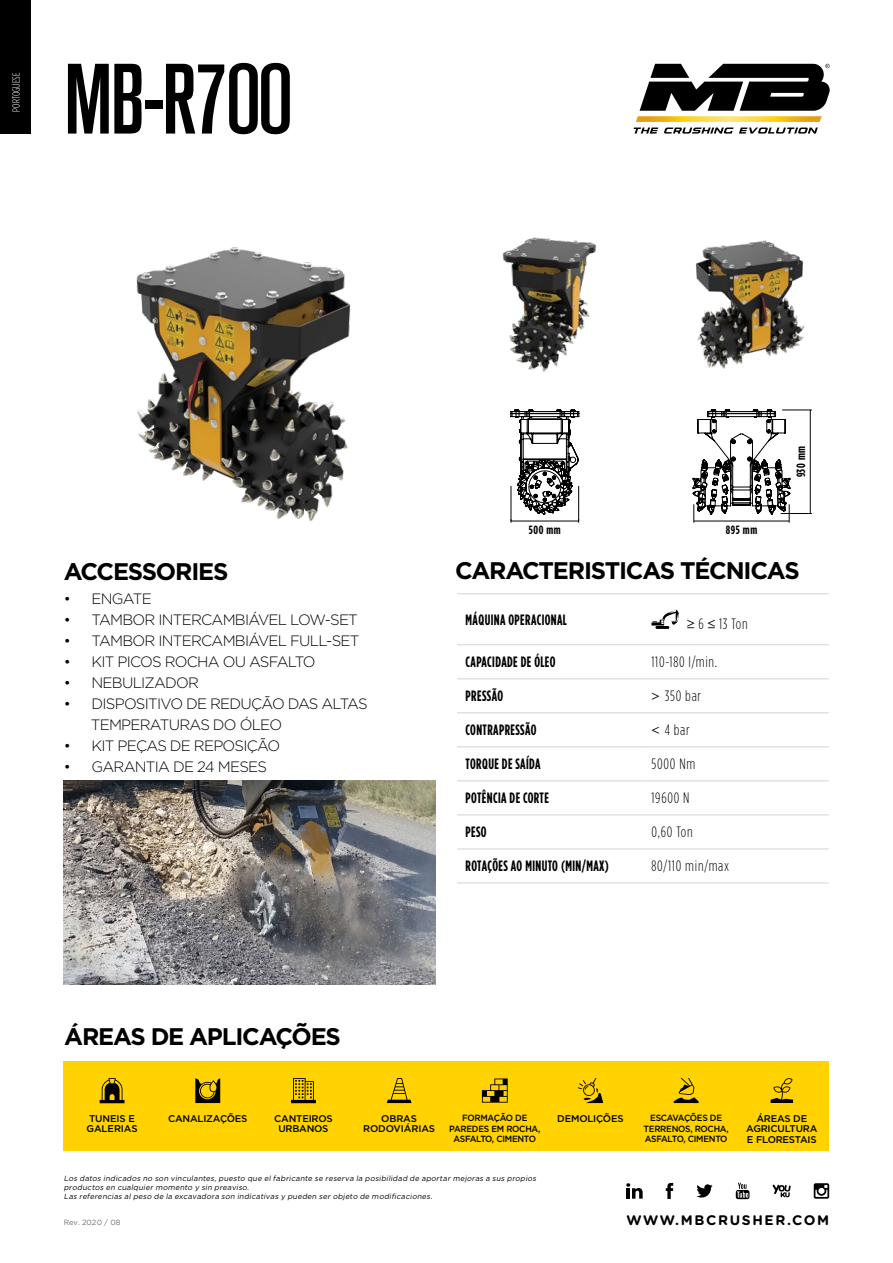
<style>
.page{position:relative;width:893px;height:1263px;background:#fff}
.page>*{position:absolute;margin:0;border:0;box-sizing:border-box;transform-origin:0 0}
.Paragrafo_base{font:500 condensed 98.85px "Akzidenz Grotesk BQ";letter-spacing:-.03em;color:#000}
.titolo_nero_17pt_bol{font:700 24px "Gotham";letter-spacing:-.05em;color:#000}
.t1{font:300 15px/21px "Gotham";letter-spacing:-.05em;color:#000}
.Paragrafo_base-2{font:700 15px "Gotham Condensed";letter-spacing:.03em;color:#000;scale:.91 1}
.Paragrafo_base-3{font:300 15px "Gotham Condensed";letter-spacing:.05em;color:#000}
.t2{font:700 13.8px "Gotham Rounded";letter-spacing:.12em;color:#000}
.t3{font:700 12px "Gotham Condensed";letter-spacing:.05em;color:#000}
.t4{font:300 10.5px "Gotham Condensed";letter-spacing:.01em;color:#fff}
.t5{font:500 9.75px/10.5px "Gotham";letter-spacing:-.02em;color:#000;text-align:center}
.t6{font:500 9px/10.5px "Gotham";letter-spacing:-.03em;color:#000;text-align:center;scale:.95 1}
.t7{font:italic 7.5px/9px "Gotham";color:#000}
.t8{font:7.5px "Gotham";color:#6d6e71}
.s1{font-family:"Cent Goth WGL";font-weight:400;font-size:13.5px}
</style>
<div class="page">
<div style="left:64px;top:1061px;width:765px;height:89px;background:#ffd200"></div>
<div style="left:0;top:0;width:31px;height:134px;background:#000"></div>
<svg style="left:633px;top:128px;width:185px;height:6px"></svg>
<svg style="left:636px;top:64px;width:194px;height:58px"></svg>
<img style="left:136px;top:247px;width:215px;height:274px">
<img style="left:502px;top:237px;width:94px;height:135px">
<img style="left:695px;top:240px;width:110px;height:129px">
<svg style="left:693px;top:409px;width:119px;height:114px"></svg>
<svg style="left:511px;top:409px;width:68px;height:114px"></svg>
<img style="left:64px;top:781px;width:372px;height:204px">
<hr style="left:643px;top:644px;width:186px;height:1px;background:#d1d3d4">
<hr style="left:643px;top:678px;width:186px;height:1px;background:#d1d3d4">
<hr style="left:643px;top:712px;width:186px;height:1px;background:#d1d3d4">
<hr style="left:643px;top:746px;width:186px;height:1px;background:#d1d3d4">
<hr style="left:643px;top:780px;width:186px;height:1px;background:#d1d3d4">
<hr style="left:643px;top:814px;width:186px;height:1px;background:#d1d3d4">
<hr style="left:643px;top:848px;width:186px;height:1px;background:#d1d3d4">
<hr style="left:643px;top:882px;width:186px;height:1px;background:#d1d3d4">
<hr style="left:643px;top:593px;width:186px;height:1px;background:#d1d3d4">
<svg style="left:651px;top:610px;width:28px;height:19px"></svg>
<svg style="left:666px;top:1183px;width:7px;height:16px"></svg>
<svg style="left:772px;top:1184px;width:19px;height:13px"></svg>
<svg style="left:696px;top:1184px;width:17px;height:13px"></svg>
<svg style="left:626px;top:1183px;width:17px;height:16px"></svg>
<svg style="left:736px;top:1183px;width:13px;height:16px"></svg>
<svg style="left:814px;top:1183px;width:15px;height:16px"></svg>
<svg style="left:100px;top:1078px;width:25px;height:25px"></svg>
<svg style="left:195px;top:1078px;width:25px;height:25px"></svg>
<svg style="left:291px;top:1078px;width:25px;height:25px"></svg>
<svg style="left:387px;top:1078px;width:25px;height:25px"></svg>
<svg style="left:482px;top:1078px;width:26px;height:25px"></svg>
<svg style="left:578px;top:1078px;width:25px;height:25px"></svg>
<svg style="left:674px;top:1078px;width:25px;height:25px"></svg>
<svg style="left:771px;top:1078px;width:22px;height:25px"></svg>
<hr style="left:457px;top:644px;width:186px;height:1px;background:#d1d3d4">
<hr style="left:457px;top:678px;width:186px;height:1px;background:#d1d3d4">
<hr style="left:457px;top:712px;width:186px;height:1px;background:#d1d3d4">
<hr style="left:457px;top:746px;width:186px;height:1px;background:#d1d3d4">
<hr style="left:457px;top:780px;width:186px;height:1px;background:#d1d3d4">
<hr style="left:457px;top:814px;width:186px;height:1px;background:#d1d3d4">
<hr style="left:457px;top:848px;width:186px;height:1px;background:#d1d3d4">
<hr style="left:457px;top:882px;width:186px;height:1px;background:#d1d3d4">
<hr style="left:457px;top:593px;width:186px;height:1px;background:#d1d3d4">
<h3 class="t4" style="left:11px;top:112px;width:40px;rotate:-90deg">PORTOGUESE</h3>
<p class="Paragrafo_base" style="left:64px;top:43px;width:231px">MB-R700</p>
<p class="titolo_nero_17pt_bol" style="left:64px;top:555px;width:166px">ACCESSORIES</p>
<p class="t1" style="left:64px;top:587px;width:89px">• ENGATE</p>
<p class="t1" style="left:64px;top:608px;width:296px">• TAMBOR INTERCAMBIÁVEL LOW-SET</p>
<p class="t1" style="left:64px;top:629px;width:297px">• TAMBOR INTERCAMBIÁVEL FULL-SET</p>
<p class="t1" style="left:64px;top:650px;width:253px">• KIT PICOS ROCHA OU ASFALTO</p>
<p class="t1" style="left:64px;top:671px;width:137px">• NEBULIZADOR</p>
<p class="t1" style="left:91px;top:692px;width:278px;text-indent:-27px">• DISPOSITIVO DE REDUÇÃO DAS ALTAS<br>TEMPERATURAS DO ÓLEO</p>
<p class="t1" style="left:64px;top:734px;width:218px">• KIT PEÇAS DE REPOSIÇÃO</p>
<p class="t1" style="left:64px;top:755px;width:205px">• GARANTIA DE 24 MESES</p>
<h2 class="titolo_nero_17pt_bol" style="left:64px;top:1021px;width:278px">ÁREAS DE APLICAÇÕES</h2>
<p class="t3" style="left:529px;top:523px;width:34px">500 mm</p>
<p class="t3" style="left:726px;top:523px;width:33px">895 mm</p>
<p class="t3" style="left:794px;top:477px;width:33px;rotate:-90deg">930 mm</p>
<h2 class="titolo_nero_17pt_bol" style="left:455px;top:555px;width:346px">CARACTERISTICAS TÉCNICAS</h2>
<p class="Paragrafo_base-2" style="left:466px;top:611px;width:113px">MÁQUINA OPERACIONAL</p>
<p class="Paragrafo_base-2" style="left:466px;top:653px;width:100px">CAPACIDADE DE ÓLEO</p>
<p class="Paragrafo_base-2" style="left:466px;top:687px;width:43px">PRESSÃO</p>
<p class="Paragrafo_base-2" style="left:466px;top:721px;width:80px">CONTRAPRESSÃO</p>
<p class="Paragrafo_base-2" style="left:466px;top:755px;width:84px">TORQUE DE SAÍDA</p>
<p class="Paragrafo_base-2" style="left:466px;top:789px;width:93px">POTÊNCIA DE CORTE</p>
<p class="Paragrafo_base-2" style="left:466px;top:823px;width:25px">PESO</p>
<p class="Paragrafo_base-2" style="left:466px;top:857px;width:159px">ROTAÇÕES AO MINUTO (MIN/MAX)</p>
<p class="Paragrafo_base-3" style="left:687px;top:616px;width:62px"><span class="s1">≥</span> 6 <span class="s1">≤</span> 13 Ton</p>
<p class="Paragrafo_base-3" style="left:651px;top:654px;width:67px">110-180 l/min.</p>
<p class="Paragrafo_base-3" style="left:651px;top:688px;width:51px"><span class="s1">&gt;</span> 350 bar</p>
<p class="Paragrafo_base-3" style="left:651px;top:722px;width:40px"><span class="s1">&lt;</span> 4 bar</p>
<p class="Paragrafo_base-3" style="left:651px;top:756px;width:45px">5000 Nm</p>
<p class="Paragrafo_base-3" style="left:651px;top:790px;width:40px">19600 N</p>
<p class="Paragrafo_base-3" style="left:651px;top:824px;width:43px">0,60 Ton</p>
<p class="Paragrafo_base-3" style="left:651px;top:858px;width:79px">80/110 min/max</p>
<p class="t5" style="left:86px;top:1113px;width:53px;text-align:left">TUNEIS E<br>GALERIAS</p>
<p class="t5" style="left:168px;top:1113px;width:81px">CANALIZAÇÕES</p>
<p class="t5" style="left:274px;top:1113px;width:60px">CANTEIROS<br>URBANOS</p>
<p class="t5" style="left:363px;top:1113px;width:73px">OBRAS<br>RODOVIÁRIAS</p>
<p class="t6" style="left:449px;top:1112px;width:97px">FORMAÇÃO DE<br>PAREDES EM ROCHA,<br>ASFALTO, CIMENTO</p>
<p class="t5" style="left:557px;top:1113px;width:68px">DEMOLIÇÕES</p>
<p class="t6" style="left:644px;top:1112px;width:91px">ESCAVAÇÕES DE<br>TERRENOS, ROCHA,<br>ASFALTO, CIMENTO</p>
<p class="t5" style="left:746px;top:1113px;width:73px">ÁREAS DE<br>AGRICULTURA<br>E FLORESTAIS</p>
<p class="t7" style="left:64px;top:1174px;width:476px">Los datos indicados no son vinculantes, puesto que el fabricante se reserva la posibilidad de aportar mejoras a sus propios productos en cualquier momento y sin preaviso.<br>Las referencias al peso de la excavadora son indicativas y pueden ser objeto de modificaciones.</p>
<p class="t8" style="left:64px;top:1217px;width:58px">Rev. 2020 / 08</p>
<h3 class="t2" style="left:626px;top:1210px;width:204px">WWW.MBCRUSHER.COM</h3>
</div>
